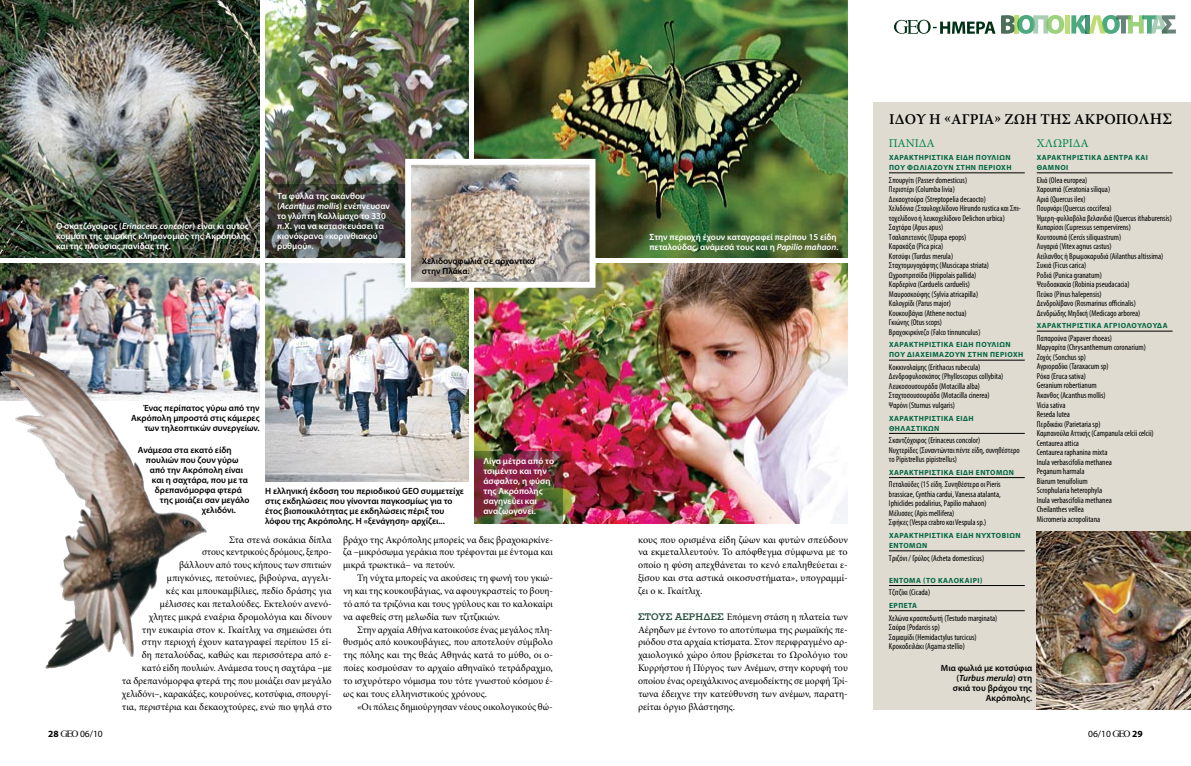
<style>
.page{position:relative;width:1191px;height:766px;background:#fff}
.page>*{position:absolute;margin:0;border:0;box-sizing:border-box;transform-origin:0 0}
.t1{font:600 15px "Minion Pro";letter-spacing:.005em;color:#000}
.t2{font:12px "Minion Pro";color:#00854a}
.t3{font:10px/12.8px "Minion Pro";color:#000;text-align:justify}
.t4{font:9.5px "Myriad Pro";color:#000}
.t5{font:600 9px/10px "Myriad Pro";color:#000}
.t6{font:600 9px/10px "Myriad Pro";color:#fff}
.t7{font:condensed 8.5px/9.5px "Myriad Pro";color:#000}
.t8{font:700 7.5px/10px "Myriad Pro";letter-spacing:.06em;color:#006543}
.s1{font-style:italic}
.s2{font-family:"Stymie LT Greek";font-weight:700;color:#284f3e}
.s3{font-size:16px}
.s4{font-weight:700}
.s5{font-family:"GEO Logo Font";font-size:8.5px}
</style>
<div class="page">
<div style="left:873px;top:102px;width:318px;height:607px;background:#dfdbd0"></div>
<img style="left:474px;top:263px;width:374px;height:260px">
<img style="left:265px;top:263px;width:204px;height:218px">
<img style="left:265px;top:0;width:204px;height:184px">
<img style="left:474px;top:0;width:374px;height:257px">
<img style="left:0;top:0;width:260px;height:257px">
<hr style="left:889px;top:172px;width:135px;height:1px;background:#000">
<hr style="left:889px;top:360px;width:135px;height:1px;background:#000">
<hr style="left:889px;top:433px;width:135px;height:1px;background:#000">
<hr style="left:889px;top:477px;width:135px;height:1px;background:#000">
<hr style="left:889px;top:550px;width:135px;height:1px;background:#000">
<hr style="left:889px;top:585px;width:135px;height:1px;background:#000">
<hr style="left:889px;top:610px;width:135px;height:1px;background:#000">
<hr style="left:1036px;top:172px;width:136px;height:1px;background:#000">
<hr style="left:1036px;top:331px;width:136px;height:1px;background:#000">
<img style="left:1037px;top:531px;width:154px;height:178px">
<img style="left:0;top:263px;width:260px;height:137px">
<img style="left:0;top:335px;width:220px;height:334px">
<svg style="left:1001px;top:15px;width:63px;height:19px"></svg>
<div style="left:1064px;top:15px;width:5px;height:19px;background:#c0dc74"></div>
<svg style="left:1071px;top:15px;width:104px;height:19px"></svg>
<svg style="left:894px;top:20px;width:101px;height:14px"></svg>
<img style="left:474px;top:451px;width:89px;height:72px">
<svg style="left:265px;top:184px;width:140px;height:73px;background:#424540"></svg>
<img style="left:412px;top:166px;width:176px;height:115px">
<div style="left:405px;top:159px;width:190px;height:129px;border:6px solid #fff"></div>
<p class="t6" style="left:56px;top:220px;width:195px">Ο σκατζόχοιρος (<span class="s1">Erinaceus concolor</span>) είναι κι αυτός κομμάτι της φυσικής κληρονομιάς της Ακρόπολης και της πλούσιας πανίδας της.</p>
<p class="t6" style="left:277px;top:190px;width:114px">Τα φύλλα της ακάνθου (<span class="s1">Acanthus mollis</span>) ενέπνευσαν το γλύπτη Καλλίμαχο το 330 π.Χ. για να κατασκευάσει τα κιονόκρανα «κορινθιακού ρυθμού».</p>
<p class="t5" style="left:422px;top:256px;width:115px">Χελιδονοφωλιά σε αρχοντικό στην Πλάκα.</p>
<p class="t5" style="left:131px;top:402px;width:130px;text-align:right">Ένας περίπατος γύρω από την<br>Ακρόπολη μπροστά στις κάμερες των τηλεοπτικών συνεργείων.</p>
<p class="t5" style="left:138px;top:444px;width:95px">Ανάμεσα στα εκατό είδη</p>
<p class="t5" style="left:146px;top:454px;width:94px">πουλιών που ζουν γύρω</p>
<p class="t5" style="left:150px;top:464px;width:95px">από την Ακρόπολη είναι</p>
<p class="t5" style="left:152px;top:474px;width:97px">και η σαχτάρα, που με τα</p>
<p class="t5" style="left:155px;top:484px;width:88px">δρεπανόμορφα φτερά</p>
<p class="t5" style="left:160px;top:494px;width:91px">της μοιάζει σαν μεγάλο</p>
<p class="t5" style="left:202px;top:504px;width:36px">χελιδόνι.</p>
<p class="t5" style="left:265px;top:485px;width:200px">Η ελληνική έκδοση του περιοδικού GEO συμμετείχε στις εκδηλώσεις που γίνονται παγκοσμίως για το έτος βιοποικιλότητας με εκδηλώσεις πέριξ του λόφου της Ακρόπολης. H «ξενάγηση» αρχίζει...</p>
<p class="t6" style="left:483px;top:456px;width:72px">Λίγα μέτρα από το τσιμέντο και την άσφαλτο, η φύση της Ακρόπολης σαγηνεύει και αναζωογονεί.</p>
<p class="t3" style="left:122px;top:533px;width:211px;text-align:right">Στα στενά σοκάκια δίπλα<br>στους κεντρικούς δρόμους, ξεπρο-<br>βάλλουν από τους κήπους των σπιτιών<br>μπιγκόνιες, πετούνιες, βιβούρνα, αγγελι-<br>κές και μπουκαμβίλιες, πεδίο δράσης για<br>μέλισσες και πεταλούδες. Εκτελούν ανενό-<br>χλητες μικρά εναέρια δρομολόγια και δίνουν<br>την ευκαιρία στον κ. Γκαίτλιχ να σημειώσει ότι στην περιοχή έχουν καταγραφεί περίπου 15 εί-<br>δη πεταλούδας, καθώς και περισσότερα από ε&shy;κατό είδη πουλιών. Ανάμεσα τους η σαχτάρα –με<br>τα δρεπανόμορφα φτερά της που μοιάζει σαν μεγάλο χελιδόνι–, καρακάξες, κουρούνες, κοτσύφια, σπουργί&shy;τια, περιστέρια και δεκαοχτούρες, ενώ πιο ψηλά στο</p>
<p class="t3" style="left:343px;top:533px;width:211px">βράχο της Ακρόπολης μπορείς να δεις βραχοκιρκίνε&shy;ζα –μικρόσωμα γεράκια που τρέφονται με έντομα και μικρά τρωκτικά– να πετούν.</p>
<p class="t3" style="left:343px;top:571px;width:211px;text-indent:14px">Τη νύχτα μπορείς να ακούσεις τη φωνή του γκιώ&shy;νη και της κουκουβάγιας, να αφουγκραστείς το βουη&shy;τό από τα τριζόνια και τους γρύλους και το καλοκαίρι να αφεθείς στη μελωδία των τζιτζικιών.</p>
<p class="t3" style="left:343px;top:622px;width:211px;text-indent:14px">Στην αρχαία Αθήνα κατοικούσε ένας μεγάλος πλη&shy;θυσμός από κουκουβάγιες, που αποτελούν σύμβολο της πόλης και της θεάς Αθηνάς κατά το μύθο, οι ο&shy;ποίες κοσμούσαν το αρχαίο αθηναϊκό τετράδραχμο, το ισχυρότερο νόμισμα του τότε γνωστού κόσμου έ&shy;ως και τους ελληνιστικούς χρόνους.</p>
<p class="t3" style="left:357px;top:700px;width:197px">«Οι πόλεις δημιούργησαν νέους οικολογικούς θώ-</p>
<p class="t6" style="left:649px;top:232px;width:191px">Στην περιοχή έχουν καταγραφεί περίπου 15 είδη πεταλούδας, ανάμεσά τους και η <span class="s1">Papilio mahaon</span>.</p>
<p class="t3" style="left:638px;top:533px;width:211px">κους που ορισμένα είδη ζώων και φυτών σπεύδουν να εκμεταλλευτούν. Το απόφθεγμα σύμφωνα με το οποίο η φύση απεχθάνεται το κενό επαληθεύεται ε&shy;ξίσου και στα αστικά οικοσυστήματα», υπογραμμί&shy;ζει ο κ. Γκαίτλιχ.</p>
<p class="t3" style="left:638px;top:610px;width:211px"><span class="s2">Στους Αέ ρηδες</span> Επόμενη στάση η πλατεία των Αέρηδων με έντονο το αποτύπωμα της ρωμαϊκής πε&shy;ριόδου στα αρχαία κτίσματα. Στον περιφραγμένο αρ&shy;χαιολογικό χώρο όπου βρίσκεται το Ωρολόγιο του Κυρρήστου ή Πύργος των Ανέμων, στην κορυφή του οποίου ένας ορειχάλκινος ανεμοδείκτης σε μορφή Τρί&shy;τωνα έδειχνε την κατεύθυνση των ανέμων, παρατη&shy;ρείται όργιο βλάστησης.</p>
<h1 class="t1" style="left:889px;top:109px;width:284px">Ιδού η «άγρια» ζωή της ακρόπο<span class="s3">λης</span></h1>
<h2 class="t2" style="left:889px;top:135px;width:47px">ΠΑΝΙΔΑ</h2>
<p class="t8" style="left:889px;top:152px;width:123px">Χαρακτηριστικά είδη πουλιών που φωλιάζουν στην περιοχή</p>
<p class="t7" style="left:889px;top:175px;width:133px">Σπουργίτι (Passer domesticus)<br>Περιστέρι (Columba livia)<br>Δεκαοχτούρα (Streptopelia decaocto)<br>Χελιδόνια (Σταυλοχελίδονο Hirundo rustica και Σπι&shy;τοχελίδονο ή λευκοχελίδονο Delichon urbica)<br>Σαχτάρα (Apus apus)<br>Τσαλαπετεινός (Upupa epops)<br>Καρακάξα (Pica pica)<br>Κοτσύφι (Turdus merula)<br>Σταχτομυγοχάφτης (Muscicapa striata)<br>Ωχροστριτσίδα (Hippolais pallida)<br>Καρδερίνα (Carduelis carduelis)<br>Μαυροσκούφης (Sylvia atricapilla)<br>Καλογρίδι (Parus major)<br>Κουκουβάγια (Athene noctua)<br>Γκιώνης (Otus scops)<br>Βραχοκιρκίνεζο (Falco tinnunculus)</p>
<p class="t8" style="left:889px;top:339px;width:130px">Χαρακτηριστικά είδη πουλιών που διαχειμάζουν στην περιοχή</p>
<p class="t7" style="left:889px;top:362px;width:116px">Κοκκινολαίμης (Erithacus rubecula)<br>Δενδροφυλοσκόπος (Phylloscopus collybita)<br>Λευκοσουσουράδα (Motacilla alba)<br>Σταχτοσουσουράδα (Motacilla cinerea)<br>Ψαρόνι (Sturnus vulgaris)</p>
<p class="t8" style="left:889px;top:413px;width:86px">Χαρακτηριστικά είδη θηλαστικών</p>
<p class="t7" style="left:889px;top:435px;width:132px">Σκαντζόχοιρος (Erinaceus concolor)<br>Νυχτερίδες (Συναντώνται πέντε είδη, συνηθέστερο το Pipistrellus pipistrellus)</p>
<p class="t8" style="left:889px;top:467px;width:127px">Χαρακτηριστικά είδη εντόμων</p>
<p class="t7" style="left:889px;top:479px;width:113px">Πεταλούδες (15 είδη. Συνηθέστερα οι Pieris brassicae, Cynthia cardui, Vanessa atalanta, Iphiclides podalirius, Papilio mahaon)<br>Μέλισσες (Apis mellifera)<br>Σφήκες (Vespa crabro και Vespula sp.)</p>
<p class="t8" style="left:889px;top:530px;width:104px">Χαρακτηριστικά είδη νυχτό</p>
<p class="t8" style="left:1001px;top:530px;width:20px">βιων</p>
<p class="t8" style="left:889px;top:540px;width:40px">εντόμων</p>
<p class="t7" style="left:889px;top:552px;width:97px">Τριζόνι / Γρύλος (Acheta domesticus)</p>
<p class="t8" style="left:889px;top:575px;width:95px">Έντομα (το καλοκαίρι)</p>
<p class="t7" style="left:889px;top:587px;width:43px">Τζιτζίκι (Cicada)</p>
<p class="t8" style="left:889px;top:600px;width:25px">Ερπετά</p>
<p class="t7" style="left:889px;top:612px;width:110px">Χελώνα κρασπεδωτή (Testudo marginata)<br>Σαύρα (Podarcis sp)<br>Σαμιαμίδι (Hemidactylus turcicus)<br>Κροκοδειλάκι (Agama stellio)</p>
<h2 class="t2" style="left:1036px;top:135px;width:54px">ΧΛΩΡΙΔΑ</h2>
<p class="t8" style="left:1036px;top:152px;width:113px">Χαρακτηριστικά δέντρα και θάμνοι</p>
<p class="t7" style="left:1036px;top:175px;width:137px">Ελιά (Olea europea)<br>Χαρουπιά (Ceratonia siliqua)<br>Αριά (Quercus ilex)<br>Πουρνάρι (Quercus coccifera)<br>Ήμερη-φυλλοβόλα βελανιδιά (Quercus ithaburensis)<br>Κυπαρίσσι (Cupressus sempervirens)<br>Κουτσουπιά (Cercis siliquastrum)<br>Λυγαριά (Vitex agnus castus)<br>Αείλανθος ή Βρωμοκαρυδιά (Ailanthus altissima)<br>Συκιά (Ficus carica)<br>Ροδιά (Punica granatum)<br>Ψευδοακακία (Robinia pseudacacia)<br>Πεύκο (Pinus halepensis)<br>Δενδρολίβανο (Rosmarinus officinalis)<br>Δενδρώδης Μηδική (Medicago arborea)</p>
<p class="t8" style="left:1036px;top:320px;width:132px">Χαρακτηριστικά αγριολούλουδα</p>
<p class="t7" style="left:1036px;top:333px;width:118px">Παπαρούνα (Papaver rhoeas)<br>Μαργαρίτα (Chrysanthemum coronarium)<br>Ζοχός (Sonchus sp)<br>Αγριοραδίκι (Taraxacum sp)<br>Ρόκα (Eruca sativa)<br>Geranium robertianum<br>Άκανθος (Acanthus mollis)<br>Vicia sativa<br>Reseda lutea<br>Περδικάκι (Parietaria sp)<br>Καμπανούλα Αττικής (Campanula celcii celcii)<br>Centaurea attica<br>Centaurea raphanina mixta<br>Inula verbascifolia methanea<br>Peganum harmala<br>Biarum tenuifolium<br>Scrophularia heterophyla<br>Inula verbascifolia methanea<br>Cheilanthes vellea<br>Micromeria acropolitana</p>
<p class="t5" style="left:941px;top:662px;width:93px;text-align:right">Μια φωλιά με κοτσύφια (<span class="s1">Turbus merula</span>) στη σκιά του βράχου της<br>Ακρόπολης.</p>
<p class="t4" style="left:48px;top:727px;width:56px"><span class="s4">28</span> <span class="s5">G</span> 06/10</p>
<p class="t4" style="left:1088px;top:727px;width:56px">06/10 <span class="s5">O</span> <span class="s4">29</span></p>
</div>
